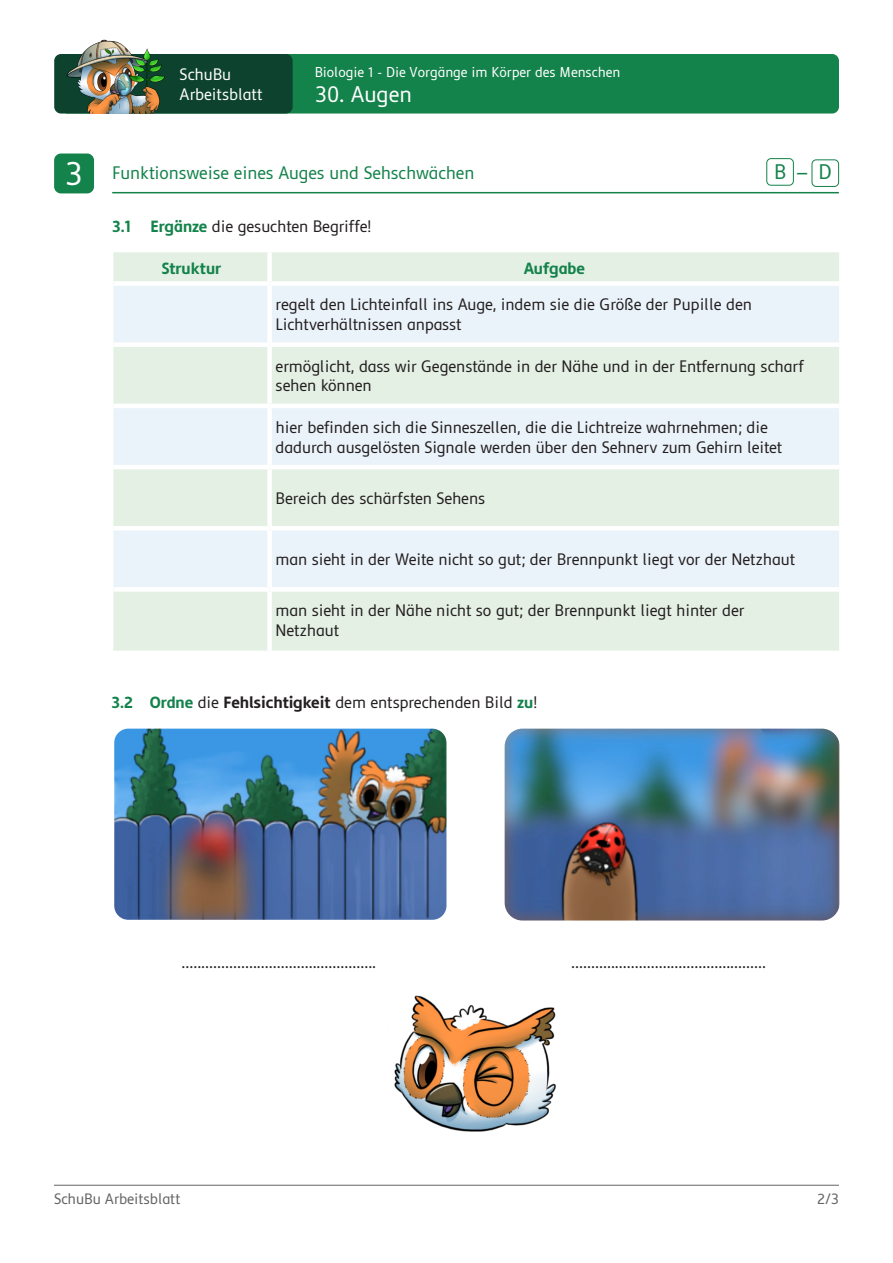
<style>
.page{position:relative;width:893px;height:1263px;background:#fff}
.page>*{position:absolute;margin:0;border:0;box-sizing:border-box;transform-origin:0 0}
.t1{font:33px "Semikolon Plus";color:#fff}
.t2{font:22.5px "Semikolon Plus";color:#fff}
.Abschnitt_Zuordnung{font:21px "Semikolon Plus";color:#14824b}
.t3{font:18px "Semikolon Plus";color:#14824b}
.Ü__Nummer__Unterübun{font:16.5px/19.8px "Semikolon Plus";color:#231f20}
.Ausfüllen_strichlier{font:16.5px "Semikolon Plus";color:#231f20}
.t4{font:16.5px/19.5px "Semikolon Plus";color:#fff}
.t5{font:700 16.5px "Semikolon Plus";color:#14824b}
.t6{font:15px "Semikolon Plus";color:#646464}
.t7{font:14.25px "Semikolon Plus";color:#fff}
.s1{font-weight:700;color:#14824b}
.s2{font-weight:700}
</style>
<div class="page">
<div style="left:61px;top:54px;width:778px;height:60px;background:#14824b;border-radius:7px"></div>
<div style="left:54px;top:54px;width:239px;height:60px;background:#0d422e;border-radius:7px"></div>
<img style="left:65px;top:39px;width:99px;height:75px">
<hr style="left:112px;top:192px;width:727px;height:1px;background:#14824b">
<div style="left:54px;top:153px;width:40px;height:40px;background:#14824b;border-radius:7px"></div>
<div style="left:812px;top:159px;width:27px;height:28px;border:1px solid #14824b;border-radius:4px"></div>
<div style="left:766px;top:158px;width:28px;height:28px;border:1px solid #14824b;border-radius:4px"></div>
<div style="left:113px;top:252px;width:726px;height:399px;background:#e4f0e4"></div>
<svg style="left:113px;top:286px;width:726px;height:301px;fill:#ebf3fa"></svg>
<div style="left:267px;top:252px;width:5px;height:29px;background:#fff"></div>
<div style="left:113px;top:281px;width:157px;height:5px;background:#fff"></div>
<div style="left:270px;top:281px;width:569px;height:5px;background:#fff"></div>
<div style="left:267px;top:286px;width:5px;height:56px;background:#fff"></div>
<div style="left:113px;top:342px;width:157px;height:5px;background:#fff"></div>
<div style="left:270px;top:342px;width:569px;height:5px;background:#fff"></div>
<div style="left:267px;top:347px;width:5px;height:57px;background:#fff"></div>
<hr style="left:113px;top:404px;width:157px;height:4px;background:#fff">
<hr style="left:270px;top:404px;width:569px;height:4px;background:#fff">
<div style="left:267px;top:408px;width:5px;height:57px;background:#fff"></div>
<hr style="left:113px;top:465px;width:157px;height:4px;background:#fff">
<hr style="left:270px;top:465px;width:569px;height:4px;background:#fff">
<div style="left:267px;top:469px;width:5px;height:57px;background:#fff"></div>
<hr style="left:113px;top:526px;width:157px;height:4px;background:#fff">
<hr style="left:270px;top:526px;width:569px;height:4px;background:#fff">
<div style="left:267px;top:530px;width:5px;height:57px;background:#fff"></div>
<div style="left:113px;top:587px;width:157px;height:5px;background:#fff"></div>
<div style="left:270px;top:587px;width:569px;height:5px;background:#fff"></div>
<div style="left:267px;top:592px;width:5px;height:59px;background:#fff"></div>
<img style="left:114px;top:729px;width:332px;height:191px">
<img style="left:505px;top:729px;width:335px;height:191px">
<img style="left:394px;top:995px;width:162px;height:137px">
<hr style="left:54px;top:1185px;width:785px;height:1px;background:#646464">
<p class="t4" style="left:180px;top:65px;width:84px">SchuBu<br>Arbeitsblatt</p>
<p class="t7" style="left:315px;top:66px;width:307px">Biologie 1 - Die Vorgänge im Körper des Menschen</p>
<h2 class="t2" style="left:315px;top:85px;width:99px">30. Augen</h2>
<p class="t1" style="left:65px;top:156px;width:20px">3</p>
<p class="t3" style="left:112px;top:164px;width:364px">Funktionsweise eines Auges und Sehschwächen</p>
<p class="Abschnitt_Zuordnung" style="left:774px;top:161px;width:14px">B</p>
<p class="Abschnitt_Zuordnung" style="left:796px;top:161px;width:14px">–</p>
<p class="Abschnitt_Zuordnung" style="left:818px;top:161px;width:15px">D</p>
<p class="Ü__Nummer__Unterübun" style="left:112px;top:217px;width:260px"><span class="s1">3.1 Ergänze</span> die gesuchten Begriffe!</p>
<p class="t5" style="left:162px;top:259px;width:61px">Struktur</p>
<p class="t5" style="left:524px;top:259px;width:63px">Aufgabe</p>
<p class="Ü__Nummer__Unterübun" style="left:276px;top:295px;width:478px">regelt den Lichteinfall ins Auge, indem sie die Größe der Pupille den</p>
<p class="Ü__Nummer__Unterübun" style="left:276px;top:315px;width:187px">Lichtverhältnissen anpasst</p>
<p class="Ü__Nummer__Unterübun" style="left:276px;top:356px;width:530px">ermöglicht, dass wir Gegenstände in der Nähe und in der Entfernung scharf sehen können</p>
<p class="Ü__Nummer__Unterübun" style="left:276px;top:418px;width:494px">hier befinden sich die Sinneszellen, die die Lichtreize wahrnehmen; die</p>
<p class="Ü__Nummer__Unterübun" style="left:276px;top:437px;width:508px">dadurch ausgelösten Signale werden über den Sehnerv zum Gehirn leitet</p>
<p class="Ü__Nummer__Unterübun" style="left:276px;top:489px;width:211px">Bereich des schärfsten Sehens</p>
<p class="Ü__Nummer__Unterübun" style="left:276px;top:550px;width:521px">man sieht in der Weite nicht so gut; der Brennpunkt liegt vor der Netzhaut</p>
<p class="Ü__Nummer__Unterübun" style="left:276px;top:601px;width:470px">man sieht in der Nähe nicht so gut; der Brennpunkt liegt hinter der</p>
<p class="Ü__Nummer__Unterübun" style="left:276px;top:621px;width:65px">Netzhaut</p>
<p class="Ü__Nummer__Unterübun" style="left:111px;top:693px;width:427px"><span class="s1">3.2 Ordne</span> die <span class="s2">Fehlsichtigkeit</span> dem entsprechenden Bild <span class="s1">zu</span>!</p>
<p class="Ausfüllen_strichlier" style="left:181px;top:954px;width:196px">.................................................</p>
<p class="Ausfüllen_strichlier" style="left:571px;top:954px;width:196px">.................................................</p>
<p class="t6" style="left:54px;top:1191px;width:128px">SchuBu Arbeitsblatt</p>
<p class="t6" style="left:817px;top:1191px;width:23px">2/3</p>
</div>
